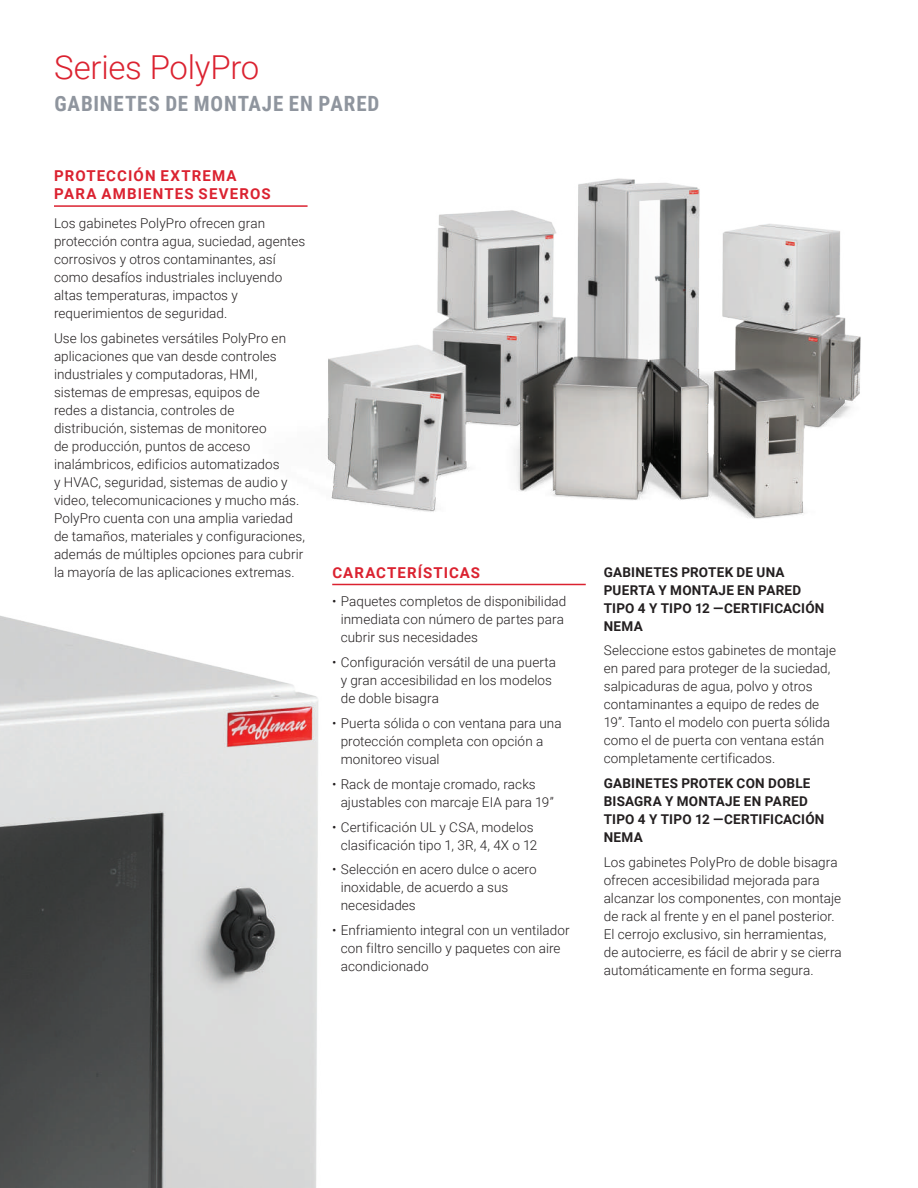
<style>
.page{position:relative;width:918px;height:1188px;background:#fff}
.page>*{position:absolute;margin:0;border:0;box-sizing:border-box;transform-origin:0 0}
.t1{font:300 33px "Roboto";letter-spacing:-.01em;color:#db2230}
.t2{font:700 21px "Roboto Condensed";letter-spacing:.04em;color:#8f959e}
.t3{font:700 15px/18px "Roboto";letter-spacing:.07em;color:#db2230}
.t4{font:300 13.5px/18px "Roboto";letter-spacing:.005em;color:#231f20}
.t5{font:700 13.5px/18px "Roboto";letter-spacing:.015em;color:#231f20}
</style>
<div class="page">
<img style="left:0;top:615px;width:318px;height:573px">
<hr style="left:332px;top:584px;width:254px;height:1px;background:#db2230">
<img style="left:327px;top:178px;width:534px;height:341px">
<hr style="left:54px;top:205px;width:254px;height:2px;background:#db2230">
<h1 class="t1" style="left:54px;top:44px;width:207px">Series PolyPro</h1>
<h2 class="t2" style="left:54px;top:89px;width:327px">GABINETES DE MONTAJE EN PARED</h2>
<p class="t3" style="left:54px;top:166px;width:218px">PROTECCIÓN EXTREMA<br>PARA AMBIENTES SEVEROS</p>
<p class="t4" style="left:54px;top:214px;width:253px">Los gabinetes PolyPro ofrecen gran protección contra agua, suciedad, agentes corrosivos y otros contaminantes, así como desafíos industriales incluyendo altas temperaturas, impactos y requerimientos de seguridad.</p>
<p class="t4" style="left:54px;top:328px;width:253px">Use los gabinetes versátiles PolyPro en aplicaciones que van desde controles industriales y computadoras, HMI, sistemas de empresas, equipos de<br>redes a distancia, controles de distribución, sistemas de monitoreo<br>de producción, puntos de acceso inalámbricos, edificios automatizados<br>y HVAC, seguridad, sistemas de audio y video, telecomunicaciones y mucho más.<br>PolyPro cuenta con una amplia variedad de tamaños, materiales y configuraciones, además de múltiples opciones para cubrir la mayoría de las aplicaciones extremas.</p>
<p class="t3" style="left:332px;top:563px;width:149px">CARACTERÍSTICAS</p>
<p class="t4" style="left:341px;top:592px;width:227px;text-indent:-9px">• Paquetes completos de disponibilidad inmediata con número de partes para cubrir sus necesidades</p>
<p class="t4" style="left:341px;top:653px;width:217px;text-indent:-9px">• Configuración versátil de una puerta y gran accesibilidad en los modelos de doble bisagra</p>
<p class="t4" style="left:341px;top:714px;width:222px;text-indent:-9px">• Puerta sólida o con ventana para una protección completa con opción a monitoreo visual</p>
<p class="t4" style="left:341px;top:774px;width:215px;text-indent:-9px">• Rack de montaje cromado, racks ajustables con marcaje EIA para 19”</p>
<p class="t4" style="left:332px;top:817px;width:207px;text-align:right">• Certificación UL y CSA, modelos clasificación tipo 1, 3R, 4, 4X o 12</p>
<p class="t4" style="left:341px;top:860px;width:197px;text-indent:-9px">• Selección en acero dulce o acero inoxidable, de acuerdo a sus necesidades</p>
<p class="t4" style="left:341px;top:921px;width:230px;text-indent:-9px">• Enfriamiento integral con un ventilador con filtro sencillo y paquetes con aire acondicionado</p>
<p class="t5" style="left:604px;top:562px;width:222px">GABINETES PROTEK DE UNA<br>PUERTA Y MONTAJE EN PARED<br>TIPO 4 Y TIPO 12 —CERTIFICACIÓN<br>NEMA</p>
<p class="t4" style="left:604px;top:641px;width:234px">Seleccione estos gabinetes de montaje en pared para proteger de la suciedad, salpicaduras de agua, polvo y otros contaminantes a equipo de redes de 19”. Tanto el modelo con puerta sólida como el de puerta con ventana están completamente certificados.</p>
<p class="t5" style="left:604px;top:774px;width:222px">GABINETES PROTEK CON DOBLE<br>BISAGRA Y MONTAJE EN PARED<br>TIPO 4 Y TIPO 12 —CERTIFICACIÓN<br>NEMA</p>
<p class="t4" style="left:604px;top:853px;width:240px">Los gabinetes PolyPro de doble bisagra ofrecen accesibilidad mejorada para alcanzar los componentes, con montaje de rack al frente y en el panel posterior.<br>El cerrojo exclusivo, sin herramientas, de autocierre, es fácil de abrir y se cierra automáticamente en forma segura.</p>
</div>
